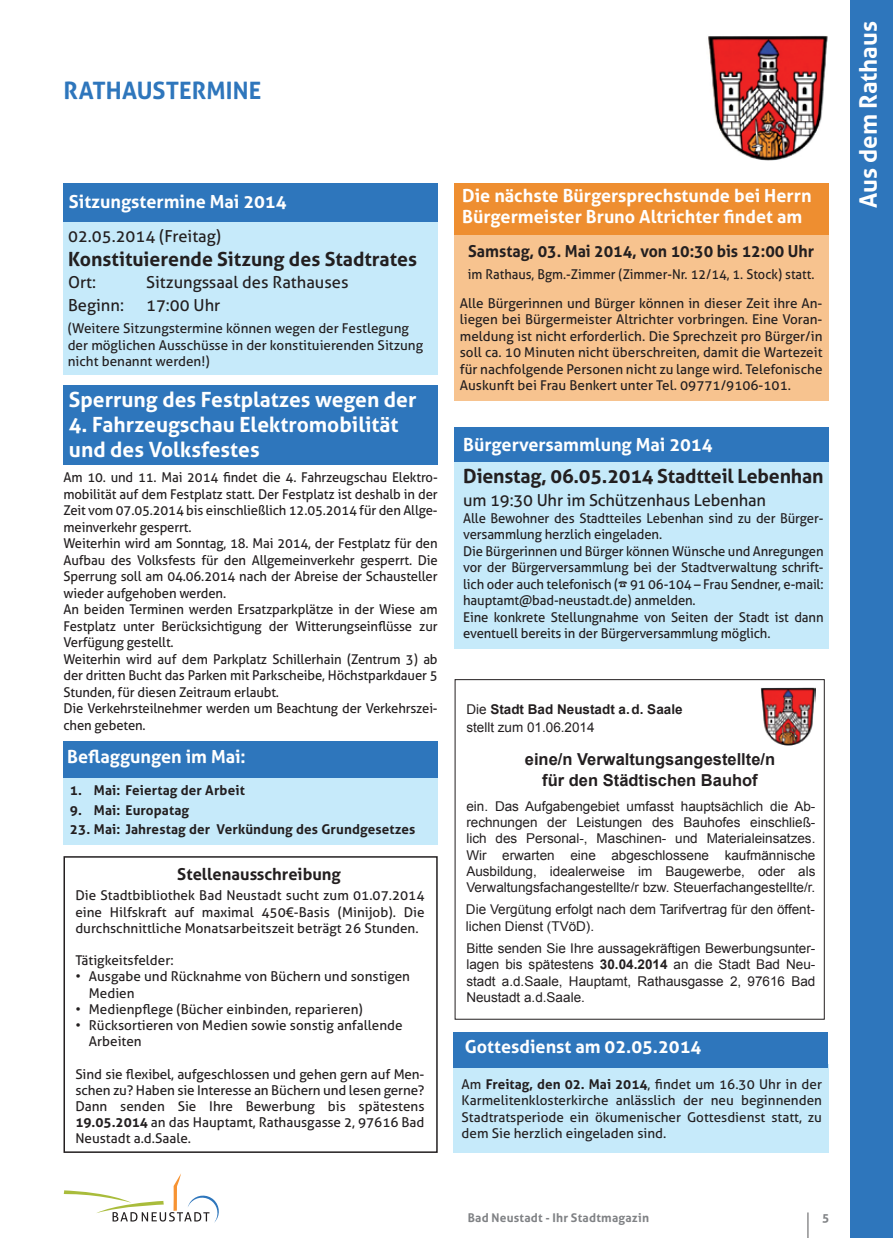
<style>
.page{position:relative;width:893px;height:1238px;background:#fff}
.page>*{position:absolute;margin:0;border:0;box-sizing:border-box;transform-origin:0 0}
.t1{font:700 24px "Aller";letter-spacing:.005em;color:#2e76bc}
.t2{font:700 24px "Aller";color:#fff}
.t3{font:700 21px/25.2px "Aller";color:#fff}
.t4{font:700 19.5px "Aller";letter-spacing:-.01em;color:#231f20}
.t5{font:700 18px/21.6px "Aller";color:#fff}
.t6{font:16.5px "Aller";color:#231f20}
.t7{font:700 16.5px/21px "Arial";color:#231f20;text-align:center}
.t8{font:700 16.5px "Aller";color:#231f20;scale:.96 1}
.t9{font:700 16.5px "Aller";color:#231f20}
.t10{font:13.5px/16.5px "Aller";letter-spacing:-.01em;color:#231f20}
.t11{font:13.5px/16.2px "Arial";color:#231f20;text-align:justify}
.t12{font:13.5px/28.5px "Aller";letter-spacing:-.01em;color:#231f20;text-align:center;scale:.95 1}
.t13{font:700 13.5px "Aller";letter-spacing:.01em;color:#231f20}
.t14{font:700 13.5px/18px "Arial";color:#231f20}
.t15{font:700 12px "Aller";color:#808285}
.s1{font-weight:700}
.s2{font-weight:400}
</style>
<div class="page">
<svg style="left:808px;top:1212px;width:1px;height:25px"></svg>
<svg style="left:64px;top:1173px;width:155px;height:49px"></svg>
<div style="left:850px;top:0;width:43px;height:1237px;background:#2e76bc"></div>
<img style="left:708px;top:36px;width:120px;height:125px">
<div style="left:453px;top:1063px;width:376px;height:89px;background:#c6eafa"></div>
<div style="left:453px;top:1031px;width:374px;height:36px;background:#2e76bc"></div>
<div style="left:455px;top:457px;width:374px;height:192px;background:#c6eafa"></div>
<div style="left:455px;top:427px;width:374px;height:34px;background:#2e76bc"></div>
<div style="left:63px;top:210px;width:375px;height:165px;background:#c6eafa"></div>
<div style="left:63px;top:183px;width:375px;height:38px;background:#2e76bc"></div>
<div style="left:63px;top:768px;width:375px;height:76px;background:#c6eafa"></div>
<div style="left:63px;top:741px;width:375px;height:36px;background:#2e76bc"></div>
<div style="left:455px;top:195px;width:374px;height:206px;background:#f7c38f"></div>
<div style="left:455px;top:183px;width:374px;height:52px;background:#ee8e30"></div>
<div style="left:63px;top:385px;width:375px;height:79px;background:#2e76bc"></div>
<div style="left:455px;top:679px;width:370px;height:340px;border:1px solid #231f20"></div>
<img style="left:761px;top:687px;width:55px;height:58px">
<div style="left:63px;top:856px;width:375px;height:296px;border:2px solid #231f20"></div>
<h1 class="t1" style="left:63px;top:76px;width:199px">rathaustermine</h1>
<h3 class="t5" style="left:69px;top:190px;width:219px">Sitzungstermine Mai 2014</h3>
<p class="t6" style="left:68px;top:226px;width:155px">02.05.2014 (Freitag)</p>
<h3 class="t4" style="left:68px;top:247px;width:351px">Konstituierende Sitzung des Stadtrates</h3>
<p class="t6" style="left:68px;top:272px;width:30px">Ort:</p>
<p class="t6" style="left:146px;top:272px;width:204px">Sitzungssaal des Rathauses</p>
<p class="t6" style="left:68px;top:295px;width:57px">Beginn:</p>
<p class="t6" style="left:146px;top:295px;width:76px">17:00 Uhr</p>
<p class="t10" style="left:68px;top:320px;width:357px">(Weitere Sitzungstermine können wegen der Festlegung der möglichen Ausschüsse in der konstituierenden Sitzung nicht benannt werden!)</p>
<h2 class="t3" style="left:69px;top:386px;width:349px">Sperrung des Festplatzes wegen der</h2>
<h2 class="t3" style="left:69px;top:411px;width:331px">4. Fahrzeugschau Elektromobilität und des Volksfestes</h2>
<p class="t10" style="left:63px;top:469px;width:376px">Am 10. und 11. Mai 2014 findet die 4. Fahrzeugschau Elektro&shy;mobilität auf dem Festplatz statt. Der Festplatz ist deshalb in der Zeit vom 07.05.2014 bis einschließlich 12.05.2014 für den Allge&shy;meinverkehr gesperrt.<br>Weiterhin wird am Sonntag, 18. Mai 2014, der Festplatz für den Aufbau des Volksfests für den Allgemeinverkehr gesperrt. Die Sperrung soll am 04.06.2014 nach der Abreise der Schausteller wieder aufgehoben werden.<br>An beiden Terminen werden Ersatzparkplätze in der Wiese am Festplatz unter Berücksichtigung der Witterungseinflüsse zur Verfügung gestellt.<br>Weiterhin wird auf dem Parkplatz Schillerhain (Zentrum 3) ab der dritten Bucht das Parken mit Parkscheibe, Höchstparkdauer 5<br>Stunden, für diesen Zeitraum erlaubt.<br>Die Verkehrsteilnehmer werden um Beachtung der Verkehrszei&shy;chen gebeten.</p>
<h3 class="t5" style="left:67px;top:746px;width:180px">Beflaggungen im Mai:</h3>
<p class="t13" style="left:70px;top:782px;width:176px">1. Mai: Feiertag der Arbeit</p>
<p class="t13" style="left:70px;top:801px;width:121px">9. Mai: Europatag</p>
<p class="t13" style="left:70px;top:821px;width:347px">23. Mai: Jahrestag der Verkündung des Grundgesetzes</p>
<p class="t9" style="left:177px;top:864px;width:165px">Stellenausschreibung</p>
<p class="t10" style="left:75px;top:887px;width:351px;text-align:justify">Die Stadtbibliothek Bad Neustadt sucht zum 01.07.2014 eine Hilfskraft auf maximal 450€-Basis (Minijob). Die durchschnittliche Monatsarbeitszeit beträgt 26 Stunden.</p>
<p class="t10" style="left:75px;top:952px;width:100px">Tätigkeitsfelder:</p>
<p class="t10" style="left:89px;top:968px;width:323px;text-indent:-14px">• Ausgabe und Rücknahme von Büchern und sonstigen<br>Medien</p>
<p class="t10" style="left:75px;top:1000px;width:289px">• Medienpflege (Bücher einbinden, reparieren)</p>
<p class="t10" style="left:89px;top:1017px;width:315px;text-indent:-14px">• Rücksortieren von Medien sowie sonstig anfallende<br>Arbeiten</p>
<p class="t10" style="left:75px;top:1065px;width:351px;text-align:justify">Sind sie flexibel, aufgeschlossen und gehen gern auf Men&shy;schen zu? Haben sie Interesse an Büchern und lesen gerne?<br>Dann senden Sie Ihre Bewerbung bis spätestens <span class="s1">19.05.2014</span> an das Hauptamt, Rathausgasse 2, 97616 Bad Neustadt a.d.Saale.</p>
<h3 class="t5" style="left:462px;top:184px;width:351px">Die nächste Bürgersprechstunde bei Herrn<br>Bürgermeister Bruno Altrichter findet am</h3>
<p class="t8" style="left:468px;top:241px;width:362px">Samstag, 03. Mai 2014, von 10:30 bis 12:00 Uhr</p>
<p class="t12" style="left:460px;top:260px;width:383px">im Rathaus, Bgm.-Zimmer (Zimmer-Nr. 12/14, 1. Stock) statt.<br>Alle Bürgerinnen und Bürger können in dieser Zeit ihre An-</p>
<p class="t10" style="left:460px;top:311px;width:364px;text-align:justify">liegen bei Bürgermeister Altrichter vorbringen. Eine Voran&shy;meldung ist nicht erforderlich. Die Sprechzeit pro Bürger/in soll ca. 10 Minuten nicht überschreiten, damit die Wartezeit für nachfolgende Personen nicht zu lange wird. Telefonische Auskunft bei Frau Benkert unter Tel. 09771/9106-101.</p>
<h3 class="t5" style="left:463px;top:433px;width:251px">Bürgerversammlung Mai 2014</h3>
<h3 class="t4" style="left:463px;top:464px;width:362px">Dienstag, 06.05.2014 Stadtteil Lebenhan</h3>
<p class="t6" style="left:463px;top:490px;width:304px">um 19:30 Uhr im Schützenhaus Lebenhan</p>
<p class="t10" style="left:463px;top:509px;width:362px">Alle Bewohner des Stadtteiles Lebenhan sind zu der Bürger&shy;versammlung herzlich eingeladen.<br>Die Bürgerinnen und Bürger können Wünsche und Anregungen vor der Bürgerversammlung bei der Stadtverwaltung schrift&shy;lich oder auch telefonisch (☎ 91 06-104 – Frau Sendner, e-mail: hauptamt@bad-neustadt.de) anmelden.<br>Eine konkrete Stellungnahme von Seiten der Stadt ist dann eventuell bereits in der Bürgerversammlung möglich.</p>
<p class="t14" style="left:466px;top:700px;width:218px"><span class="s2">Die</span> Stadt Bad Neustadt a.d. Saale <span class="s2">stellt zum 01.06.2014</span></p>
<p class="t7" style="left:525px;top:749px;width:252px">eine/n Verwaltungsangestellte/n für den Städtischen Bauhof</p>
<p class="t11" style="left:466px;top:798px;width:351px">ein. Das Aufgabengebiet umfasst hauptsächlich die Ab&shy;rechnungen der Leistungen des Bauhofes einschließ&shy;lich des Personal-, Maschinen- und Materialeinsatzes.<br>Wir erwarten eine abgeschlossene kaufmännische Ausbildung, idealerweise im Baugewerbe, oder als Verwaltungsfachangestellte/r bzw. Steuerfachangestellte/r.</p>
<p class="t11" style="left:466px;top:901px;width:351px">Die Vergütung erfolgt nach dem Tarifvertrag für den öffent&shy;lichen Dienst (TVöD).</p>
<p class="t11" style="left:466px;top:940px;width:351px">Bitte senden Sie Ihre aussagekräftigen Bewerbungsunter&shy;lagen bis spätestens <span class="s1">30.04.2014</span> an die Stadt Bad Neu&shy;stadt a.d.Saale, Hauptamt, Rathausgasse 2, 97616 Bad Neustadt a.d.Saale.</p>
<h3 class="t5" style="left:465px;top:1036px;width:238px">Gottesdienst am 02.05.2014</h3>
<p class="t10" style="left:462px;top:1075px;width:362px;text-align:justify">Am <span class="s1">Freitag, den 02. Mai 2014</span>, findet um 16.30 Uhr in der Karmelitenklosterkirche anlässlich der neu beginnenden Stadtratsperiode ein ökumenischer Gottesdienst statt, zu dem Sie herzlich eingeladen sind.</p>
<p class="t15" style="left:468px;top:1209px;width:183px">Bad Neustadt - Ihr Stadtmagazin</p>
<p class="t15" style="left:822px;top:1209px;width:9px">5</p>
<h1 class="t2" style="left:853px;top:208px;width:188px;rotate:-90deg">Aus dem Rathaus</h1>
</div>
